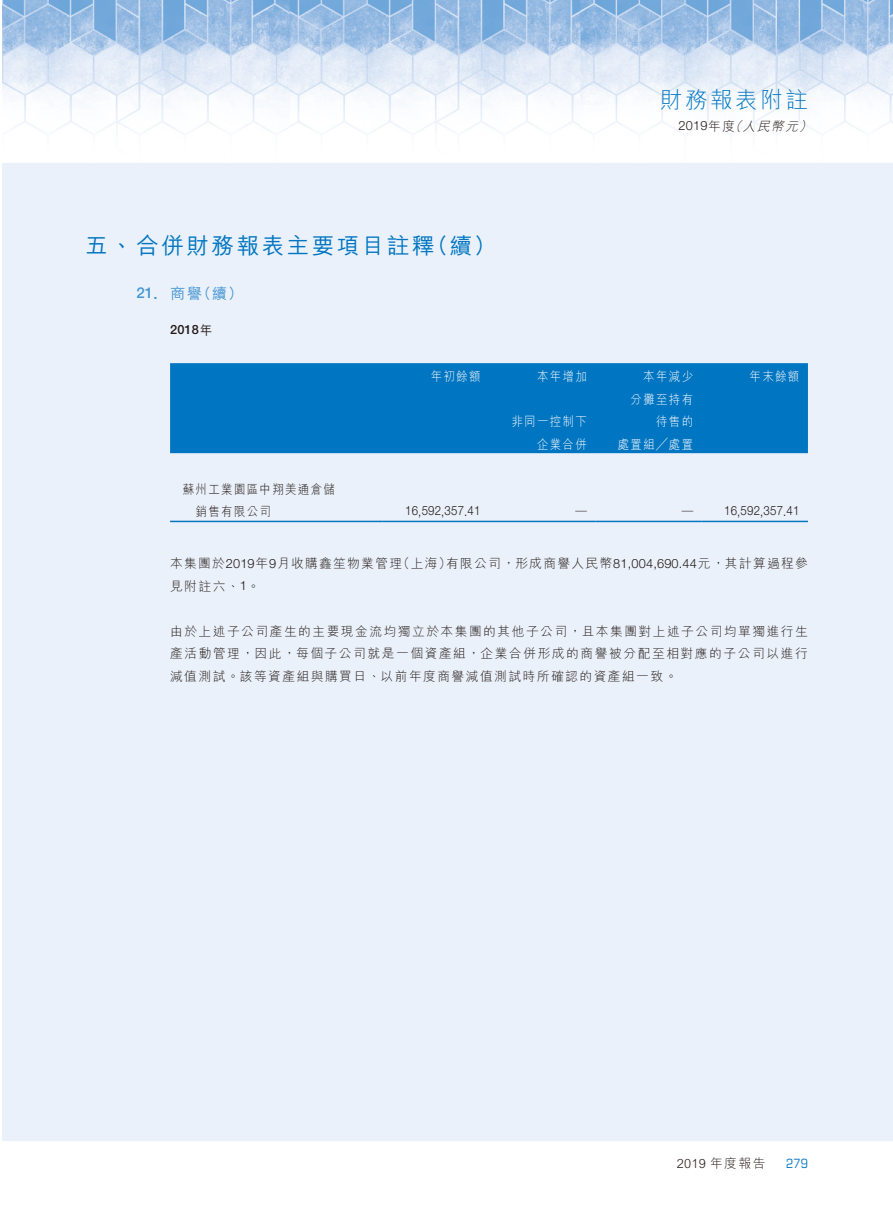
<style>
.page{position:relative;width:893px;height:1212px;background:#fff}
.page>*{position:absolute;margin:0;border:0;box-sizing:border-box;transform-origin:0 0}
.t1{font:500 22.5px "M Hei HK";letter-spacing:.115em;color:#0075c1}
.t2{font:300 22.5px "M Hei HK";letter-spacing:.115em;color:#0075c1}
.t3{font:500 15px "M Hei HK";color:#4596d2}
.t4{font:300 12.75px/22.5px "M Hei HK";letter-spacing:.115em;color:#231916}
.t5{font:300 12.75px/22.5px "M Hei HK";letter-spacing:.115em;color:#fff;text-align:right;scale:.9 1}
.t6{font:300 12.75px "Helvetica Neue";letter-spacing:.015em;color:#231916;scale:.9 1}
.t7{font:300 12.75px/22.5px "M Hei HK";letter-spacing:.115em;color:#231916;scale:.9 1}
.t8{font:italic 300 12.75px "M Hei HK";color:#231916}
.t9{font:300 12.75px "M Hei HK";letter-spacing:.065em;color:#231916}
.t10{font:500 12.75px "Helvetica Neue";color:#231916}
.t11{font:condensed 12.75px "Eurostile";color:#0075c1}
.s1{font-family:"Helvetica Neue"}
.s2{font-family:"M Hei HK"}
.s3{font-family:"Helvetica Neue";font-style:normal}
.s4{font-style:normal}
</style>
<div class="page">
<img style="left:2px;top:0;width:891px;height:164px">
<div style="left:2px;top:164px;width:891px;height:977px;background:#eaf1fa"></div>
<div style="left:170px;top:363px;width:638px;height:90px;background:#0075c1"></div>
<hr style="left:170px;top:521px;width:213px;height:1px;background:#0075c1">
<hr style="left:383px;top:521px;width:106px;height:1px;background:#0075c1">
<hr style="left:489px;top:521px;width:106px;height:1px;background:#0075c1">
<hr style="left:595px;top:521px;width:107px;height:1px;background:#0075c1">
<hr style="left:702px;top:521px;width:106px;height:1px;background:#0075c1">
<h1 class="t1" style="left:85px;top:229px;width:412px">五、合併財務報表主要項目註釋（續）</h1>
<p class="t3" style="left:136px;top:283px;width:108px"><span class="s1">21.</span> 商譽（續）</p>
<p class="t10" style="left:170px;top:322px;width:44px">2018<span class="s2">年</span></p>
<h1 class="t2" style="left:660px;top:84px;width:149px">財務報表附註</h1>
<p class="t8" style="left:679px;top:117px;width:139px"><span class="s3">20 1 9</span> <span class="s4">年度</span>（人民幣元）</p>
<p class="t5" style="left:431px;top:365px;width:57px">年初餘額</p>
<p class="t5" style="left:537px;top:365px;width:57px">本年增加</p>
<p class="t5" style="left:643px;top:365px;width:57px">本年減少</p>
<p class="t5" style="left:750px;top:365px;width:57px">年末餘額</p>
<p class="t5" style="left:511px;top:410px;width:85px">非同一控制下企業合併</p>
<p class="t5" style="left:618px;top:387px;width:85px">分攤至持有待售的<br>處置組╱處置</p>
<p class="t7" style="left:183px;top:477px;width:170px">蘇州工業園區中翔美通倉儲　銷售有限公司</p>
<p class="t6" style="left:405px;top:503px;width:85px">16,592,357.41</p>
<p class="t7" style="left:575px;top:500px;width:14px">—</p>
<p class="t7" style="left:682px;top:500px;width:14px">—</p>
<p class="t6" style="left:724px;top:503px;width:85px">16,592,357.41</p>
<p class="t4" style="left:170px;top:552px;width:639px">本集團於<span class="s1">2019</span>年<span class="s1">9</span>月收購鑫笙物業管理（上海）有限公司，形成商譽人民幣<span class="s1">81,004,690.44</span>元，其計算過程參見附註六、<span class="s1">1</span>。</p>
<p class="t4" style="left:170px;top:619px;width:639px;text-align:justify">由於上述子公司產生的主要現金流均獨立於本集團的其他子公司，且本集團對上述子公司均單獨進行生產活動管理，因此，每個子公司就是一個資產組，企業合併形成的商譽被分配至相對應的子公司以進行減值測試。該等資產組與購買日、以前年度商譽減值測試時所確認的資產組一致。</p>
<p class="t9" style="left:677px;top:1154px;width:90px">2019 年度報告</p>
<p class="t11" style="left:786px;top:1155px;width:23px">279</p>
</div>
